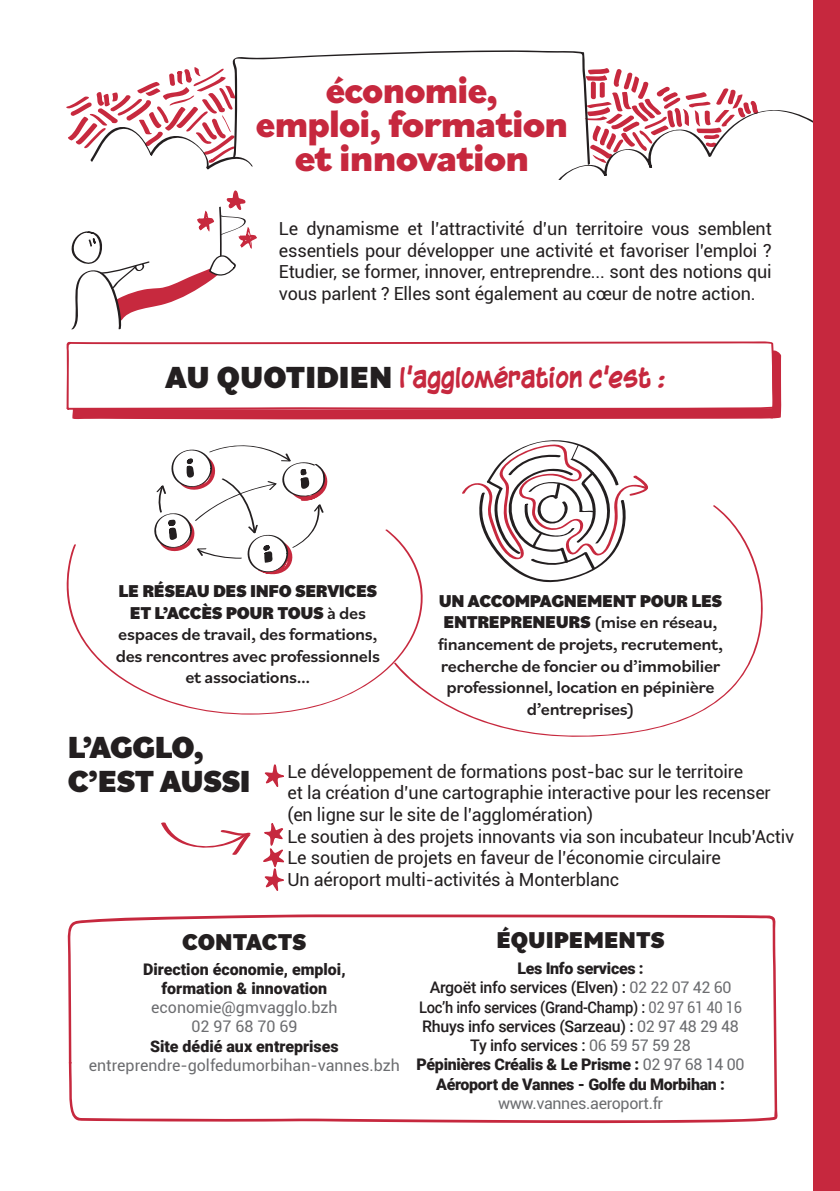
<style>
.page{position:relative;width:840px;height:1191px;background:#fff}
.page>*{position:absolute;margin:0;border:0;box-sizing:border-box;transform-origin:0 0}
.t1{font:800 40px/34px "Bilo";letter-spacing:-.02em;color:#c6283e;text-align:center;scale:.95 1}
.t2{font:900 32px/34px "Bilo";letter-spacing:-.02em;color:#231f20}
.t3{font:700 26px "Blambot Casual";letter-spacing:-.04em;color:#c6283e}
.t4{font:900 24px "Bilo";color:#231f20}
.t5{font:18px/21.6px "Roboto";letter-spacing:-.01em;color:#231f20}
.t6{font:500 18px/21.6px "Bilo";letter-spacing:-.02em;color:#231f20;text-align:center}
.t7{font:900 18px "Bilo";letter-spacing:-.02em;color:#231f20}
.t8{font:500 16px/19.2px "Roboto";letter-spacing:-.02em;color:#231f20;text-align:center;scale:.92 1}
.t9{font:16px "Roboto";color:#6c6d70}
.t10{font:900 16px "Roboto";color:#231f20}
.t11{font:900 16px "Roboto";letter-spacing:-.02em;color:#231f20}
.t12{font:500 16px "Roboto";letter-spacing:-.02em;color:#231f20}
.t13{font:16px "Roboto";letter-spacing:-.02em;color:#6c6d70}
.s1{font-family:"Bilo";font-weight:900;font-size:32px;color:#231f20}
.s2{font-weight:900}
.s3{font-weight:400;color:#6c6d70}
</style>
<div class="page">
<svg style="left:232px;top:50px;width:353px;height:18px"></svg>
<svg style="left:66px;top:67px;width:187px;height:103px"></svg>
<svg style="left:558px;top:68px;width:254px;height:112px"></svg>
<div style="left:812px;top:0;width:27px;height:1191px;background:#c6283e"></div>
<svg style="left:264px;top:764px;width:20px;height:23px"></svg>
<svg style="left:161px;top:822px;width:90px;height:33px"></svg>
<svg style="left:71px;top:190px;width:186px;height:139px"></svg>
<svg style="left:66px;top:529px;width:327px;height:185px"></svg>
<svg style="left:393px;top:505px;width:370px;height:232px"></svg>
<svg style="left:461px;top:440px;width:187px;height:143px"></svg>
<svg style="left:153px;top:445px;width:176px;height:131px"></svg>
<div style="left:72px;top:350px;width:708px;height:69px;background:#c6283e"></div>
<svg style="left:66px;top:341px;width:709px;height:69px"></svg>
<svg style="left:68px;top:914px;width:709px;height:209px"></svg>
<svg style="left:263px;top:823px;width:21px;height:68px"></svg>
<p class="t1" style="left:325px;top:71px;width:183px">économie,</p>
<p class="t1" style="left:256px;top:105px;width:330px">emploi, formation et innovation</p>
<p class="t5" style="left:279px;top:217px;width:494px;text-align:justify">Le dynamisme et l’attractivité d’un territoire vous semblent essentiels pour développer une activité et favoriser l’emploi ?<br>Etudier, se former, innover, entreprendre... sont des notions qui vous parlent ? Elles sont également au cœur de notre action.</p>
<p class="t3" style="left:165px;top:362px;width:501px"><span class="s1">AU QUOTIDIEN</span> l’agglomération c’est :</p>
<p class="t7" style="left:118px;top:578px;width:260px">LE RÉSEAU DES INFO SERVICES</p>
<p class="t6" style="left:118px;top:601px;width:260px"><span class="s2">ET L’ACCÈS POUR TOUS</span> à des espaces de travail, des formations,</p>
<p class="t6" style="left:116px;top:644px;width:265px">des rencontres avec professionnels</p>
<p class="t6" style="left:185px;top:666px;width:126px">et associations...</p>
<p class="t6" style="left:438px;top:589px;width:286px"><span class="s2">UN ACCOMPAGNEMENT POUR LES<br>ENTREPRENEURS</span> (mise en réseau, financement de projets, recrutement, recherche de foncier ou d’immobilier professionnel, location en pépinière d’entreprises)</p>
<p class="t2" style="left:68px;top:729px;width:184px">L’AGGLO,<br>C’EST AUSSI</p>
<p class="t5" style="left:287px;top:760px;width:484px">Le développement de formations post-bac sur le territoire<br>et la création d’une cartographie interactive pour les recenser</p>
<p class="t5" style="left:287px;top:803px;width:307px">(en ligne sur le site de l’agglomération)</p>
<p class="t5" style="left:287px;top:824px;width:507px">Le soutien à des projets innovants via son incubateur Incub’Activ</p>
<p class="t5" style="left:287px;top:846px;width:434px">Le soutien de projets en faveur de l’économie circulaire</p>
<p class="t5" style="left:287px;top:868px;width:333px">Un aéroport multi-activités à Monterblanc</p>
<p class="t4" style="left:182px;top:925px;width:126px">CONTACTS</p>
<p class="t10" style="left:143px;top:957px;width:204px">Direction économie, emploi,</p>
<p class="t10" style="left:161px;top:977px;width:167px">formation &amp; innovation</p>
<p class="t9" style="left:151px;top:996px;width:188px">economie@gmvagglo.bzh</p>
<p class="t9" style="left:191px;top:1015px;width:108px">02 97 68 70 69</p>
<p class="t10" style="left:150px;top:1034px;width:190px">Site dédié aux entreprises</p>
<p class="t9" style="left:89px;top:1053px;width:312px">entreprendre-golfedumorbihan-vannes.bzh</p>
<p class="t4" style="left:496px;top:923px;width:170px">ÉQUIPEMENTS</p>
<p class="t11" style="left:517px;top:957px;width:128px">Les Info services :</p>
<p class="t12" style="left:429px;top:976px;width:303px">Argoët info services (Elven) : <span class="s3">02 22 07 42 60</span></p>
<p class="t8" style="left:416px;top:996px;width:358px">Loc’h info services (Grand-Champ) : <span class="s3">02 97 61 40 16<br></span>Rhuys info services (Sarzeau) : <span class="s3">02 97 48 29 48<br></span>Ty info services : <span class="s3">06 59 57 59 28<br></span><span class="s2">Pépinières Créalis &amp; Le Prisme :</span> <span class="s3">02 97 68 14 00</span></p>
<p class="t11" style="left:436px;top:1072px;width:290px">Aéroport de Vannes - Golfe du Morbihan :</p>
<p class="t13" style="left:497px;top:1091px;width:167px">www.vannes.aeroport.fr</p>
</div>
